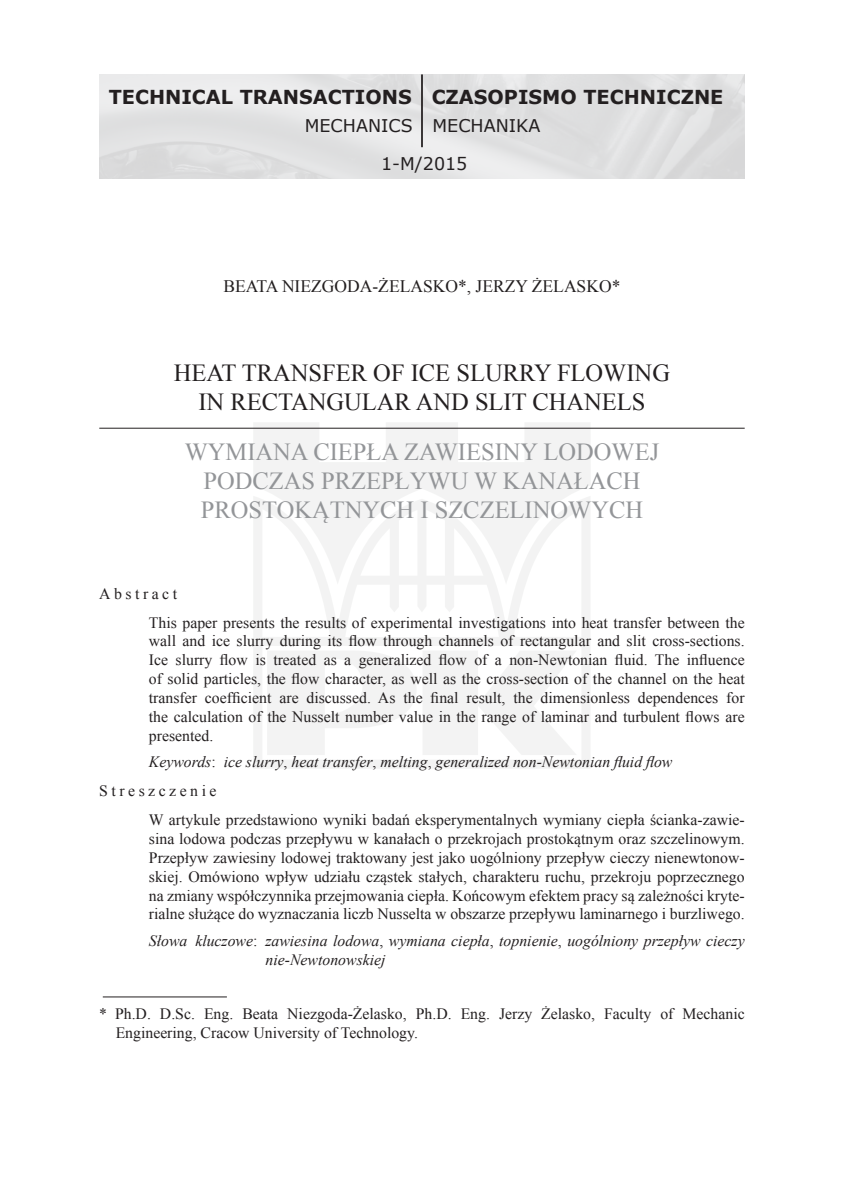
<style>
.page{position:relative;width:844px;height:1191px;background:#fff}
.page>*{position:absolute;margin:0;border:0;box-sizing:border-box;transform-origin:0 0}
.Tytuł_polski{font:24.5px/29.4px "Times New Roman";color:#939598;text-align:center}
.Tytuł_angielski{font:24.5px/29.4px "Times New Roman";color:#231f20;text-align:center}
.t1{font:700 19.25px "Verdana";color:#231f20}
.Nazwisko_autora{font:17.5px "Times New Roman";color:#231f20}
.t2{font:17.5px/37.3px "Verdana";color:#231f20}
.Test_-_abstract{font:15.75px/18.9px "Times New Roman";color:#231f20;text-align:justify}
.Test_streszczenia_po{font:15.75px/18.9px "Times New Roman";color:#231f20;text-align:justify}
.Przypis_angielski{font:15.75px/18.9px "Times New Roman";color:#231f20}
.Słowa_kluczowe{font:italic 15.75px/18.9px "Times New Roman";color:#231f20}
.Keywords{font:italic 15.75px "Times New Roman";color:#231f20}
.streszczenie{font:15.75px "Times New Roman";letter-spacing:.22em;color:#231f20}
.Abstract{font:15.75px "Times New Roman";letter-spacing:.22em;color:#231f20}
.s1{font-style:normal}
</style>
<div class="page">
<svg style="left:253px;top:423px;width:337px;height:345px;fill:#f3f3f3"></svg>
<hr style="left:103px;top:996px;width:124px;height:1px;background:#231f20">
<hr style="left:99px;top:428px;width:645px;height:1px;background:#231f20">
<hr style="left:421px;top:74px;width:2px;height:73px;background:#231f20">
<p class="t1" style="left:109px;top:83px;width:304px">TECHNICAL TRANSACTIONS</p>
<p class="t2" style="left:381px;top:107px;width:88px;text-indent:-76px">MECHANICS<br>1-M/2015</p>
<p class="t1" style="left:431px;top:83px;width:293px">CZASOPISMO TECHNICZNE</p>
<p class="t2" style="left:432px;top:107px;width:109px">MECHANIKA</p>
<p class="Nazwisko_autora" style="left:223px;top:274px;width:398px">BEATA NIEZGODA-ŻELASKO*, JERZY ŻELASKO*</p>
<p class="Tytuł_angielski" style="left:174px;top:358px;width:497px">HEAT TRANSFER OF ICE SLURRY FLOWING<br>IN RECTANGULAR AND SLIT CHANELS</p>
<p class="Tytuł_polski" style="left:185px;top:436px;width:476px">WYMIANA CIEPŁA ZAWIESINY LODOWEJ<br>PODCZAS PRZEPŁYWU W KANAŁACH<br>PROSTOKĄTNYCH I SZCZELINOWYCH</p>
<p class="Abstract" style="left:99px;top:583px;width:79px">Abstract</p>
<p class="Test_-_abstract" style="left:149px;top:612px;width:597px">This paper presents the results of experimental investigations into heat transfer between the wall and ice slurry during its flow through channels of rectangular and slit cross-sections.<br>Ice slurry flow is treated as a generalized flow of a non-Newtonian fluid. The influence of solid particles, the flow character, as well as the cross-section of the channel on the heat transfer coefficient are discussed. As the final result, the dimensionless dependences for the calculation of the Nusselt number value in the range of laminar and turbulent flows are presented.</p>
<p class="Keywords" style="left:149px;top:751px;width:525px">Keywords<span class="s1">:</span> ice slurry<span class="s1">,</span> heat transfer<span class="s1">,</span> melting<span class="s1">,</span> generalized non-Newtonian fluid flow</p>
<p class="streszczenie" style="left:99px;top:780px;width:119px">Streszczenie</p>
<p class="Test_streszczenia_po" style="left:149px;top:810px;width:597px">W artykule przedstawiono wyniki badań eksperymentalnych wymiany ciepła ścianka-zawie&shy;sina lodowa podczas przepływu w kanałach o przekrojach prostokątnym oraz szczelinowym.<br>Przepływ zawiesiny lodowej traktowany jest jako uogólniony przepływ cieczy nienewtonow&shy;skiej. Omówiono wpływ udziału cząstek stałych, charakteru ruchu, przekroju poprzecznego na zmiany współczynnika przejmowania ciepła. Końcowym efektem pracy są zależności kryte&shy;rialne służące do wyznaczania liczb Nusselta w obszarze przepływu laminarnego i burzliwego.</p>
<p class="Słowa_kluczowe" style="left:265px;top:930px;width:480px;text-indent:-117px">Słowa kluczowe<span class="s1">:</span> zawiesina lodowa<span class="s1">,</span> wymiana ciepła<span class="s1">,</span> topnienie<span class="s1">,</span> uogólniony przepływ cieczy nie-Newtonowskiej</p>
<p class="Przypis_angielski" style="left:116px;top:1004px;width:630px;text-indent:-16px">* Ph.D. D.Sc. Eng. Beata Niezgoda-Żelasko, Ph.D. Eng. Jerzy Żelasko, Faculty of Mechanic<br>Engineering, Cracow University of Technology.</p>
</div>
